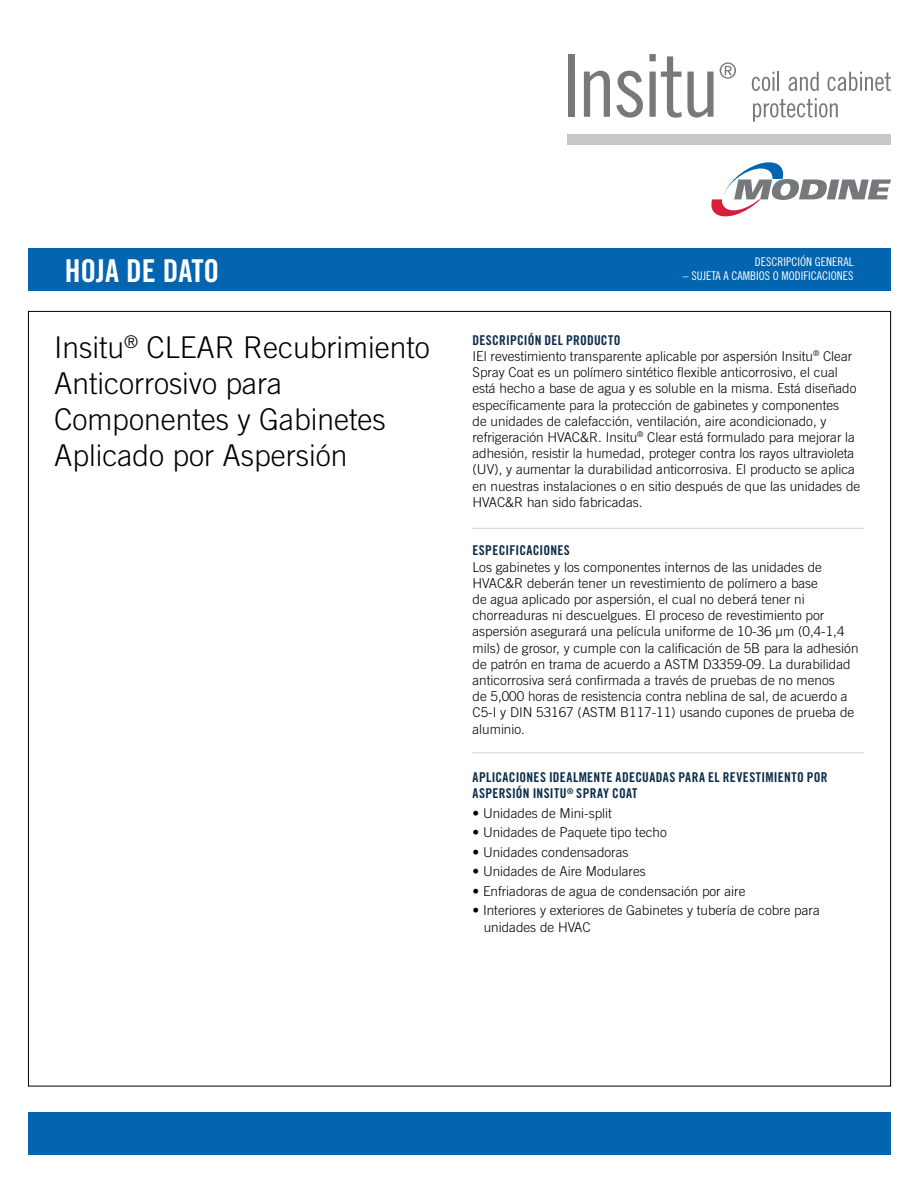
<style>
.page{position:relative;width:918px;height:1188px;background:#fff}
.page>*{position:absolute;margin:0;border:0;box-sizing:border-box;transform-origin:0 0}
.t1{font:31.5px "Trade Gothic Bold Cond Twenty";color:#fff}
.t2{font:300 30px/36px "Trade Gothic";color:#000}
.t3{font:300 13.5px/16.2px "Trade Gothic";color:#000}
.t4{font:13.5px/16.2px "Trade Gothic Bold Cond Twenty";letter-spacing:.025em;color:#0b2b49}
.t5{font:12px "Trade Gothic Cond Eighteen";color:#fff}
</style>
<div class="page">
<div style="left:568px;top:134px;width:323px;height:10px;background:#c7c8ca"></div>
<svg style="left:711px;top:162px;width:180px;height:55px"></svg>
<div style="left:568px;top:54px;width:7px;height:63px;background:#77787b"></div>
<svg style="left:584px;top:71px;width:26px;height:46px"></svg>
<svg style="left:616px;top:71px;width:27px;height:47px"></svg>
<svg style="left:649px;top:54px;width:65px;height:64px"></svg>
<svg style="left:720px;top:62px;width:16px;height:17px"></svg>
<svg style="left:752px;top:72px;width:27px;height:19px"></svg>
<svg style="left:789px;top:72px;width:30px;height:19px"></svg>
<svg style="left:828px;top:72px;width:63px;height:19px"></svg>
<svg style="left:753px;top:98px;width:85px;height:24px"></svg>
<div style="left:28px;top:249px;width:863px;height:42px;background:#0364af"></div>
<div style="left:28px;top:1113px;width:863px;height:42px;background:#0364af"></div>
<hr style="left:472px;top:528px;width:392px;height:1px;background:#797d82">
<hr style="left:472px;top:752px;width:392px;height:1px;background:#797d82">
<h1 class="t1" style="left:65px;top:252px;width:156px">HOJA DE DATO</h1>
<p class="t5" style="left:755px;top:254px;width:100px">DESCRIPCIÓN GENERAL</p>
<p class="t5" style="left:683px;top:269px;width:172px">– SUJETA A CAMBIOS O MODIFICACIONES</p>
<h2 class="t2" style="left:54px;top:329px;width:377px">Insitu<sup>®</sup> CLEAR Recubrimiento<br>Anticorrosivo para<br>Componentes y Gabinetes<br>Aplicado por Aspersión</h2>
<p class="t4" style="left:472px;top:332px;width:150px">DESCRIPCIÓN DEL PRODUCTO</p>
<p class="t3" style="left:472px;top:348px;width:389px">IEl revestimiento transparente aplicable por aspersión Insitu<sup>®</sup> Clear Spray Coat es un polímero sintético flexible anticorrosivo, el cual está hecho a base de agua y es soluble en la misma. Está diseñado específicamente para la protección de gabinetes y componentes<br>de unidades de calefacción, ventilación, aire acondicionado, y refrigeración HVAC&amp;R. Insitu<sup>®</sup> Clear está formulado para mejorar la adhesión, resistir la humedad, proteger contra los rayos ultravioleta (UV), y aumentar la durabilidad anticorrosiva. El producto se aplica en nuestras instalaciones o en sitio después de que las unidades de HVAC&amp;R han sido fabricadas.</p>
<p class="t4" style="left:473px;top:542px;width:99px">ESPECIFICACIONES</p>
<p class="t3" style="left:473px;top:558px;width:388px">Los gabinetes y los componentes internos de las unidades de HVAC&amp;R deberán tener un revestimiento de polímero a base<br>de agua aplicado por aspersión, el cual no deberá tener ni chorreaduras ni descuelgues. El proceso de revestimiento por aspersión asegurará una película uniforme de 10-36 µm (0,4-1,4 mils) de grosor, y cumple con la calificación de 5B para la adhesión de patrón en trama de acuerdo a ASTM D3359-09. La durabilidad anticorrosiva será confirmada a través de pruebas de no menos<br>de 5,000 horas de resistencia contra neblina de sal, de acuerdo a C5-I y DIN 53167 (ASTM B117-11) usando cupones de prueba de aluminio.</p>
<p class="t4" style="left:473px;top:769px;width:357px">APLICACIONES IDEALMENTE ADECUADAS PARA EL REVESTIMIENTO POR<br>ASPERSIÓN INSITU<sup>®</sup> SPRAY COAT</p>
<p class="t3" style="left:473px;top:805px;width:141px">• Unidades de Mini-split</p>
<p class="t3" style="left:473px;top:824px;width:196px">• Unidades de Paquete tipo techo</p>
<p class="t3" style="left:473px;top:844px;width:158px">• Unidades condensadoras</p>
<p class="t3" style="left:473px;top:863px;width:175px">• Unidades de Aire Modulares</p>
<p class="t3" style="left:473px;top:883px;width:275px">• Enfriadoras de agua de condensación por aire</p>
<p class="t3" style="left:484px;top:902px;width:338px;text-indent:-11px">• Interiores y exteriores de Gabinetes y tubería de cobre para unidades de HVAC</p>
</div>
